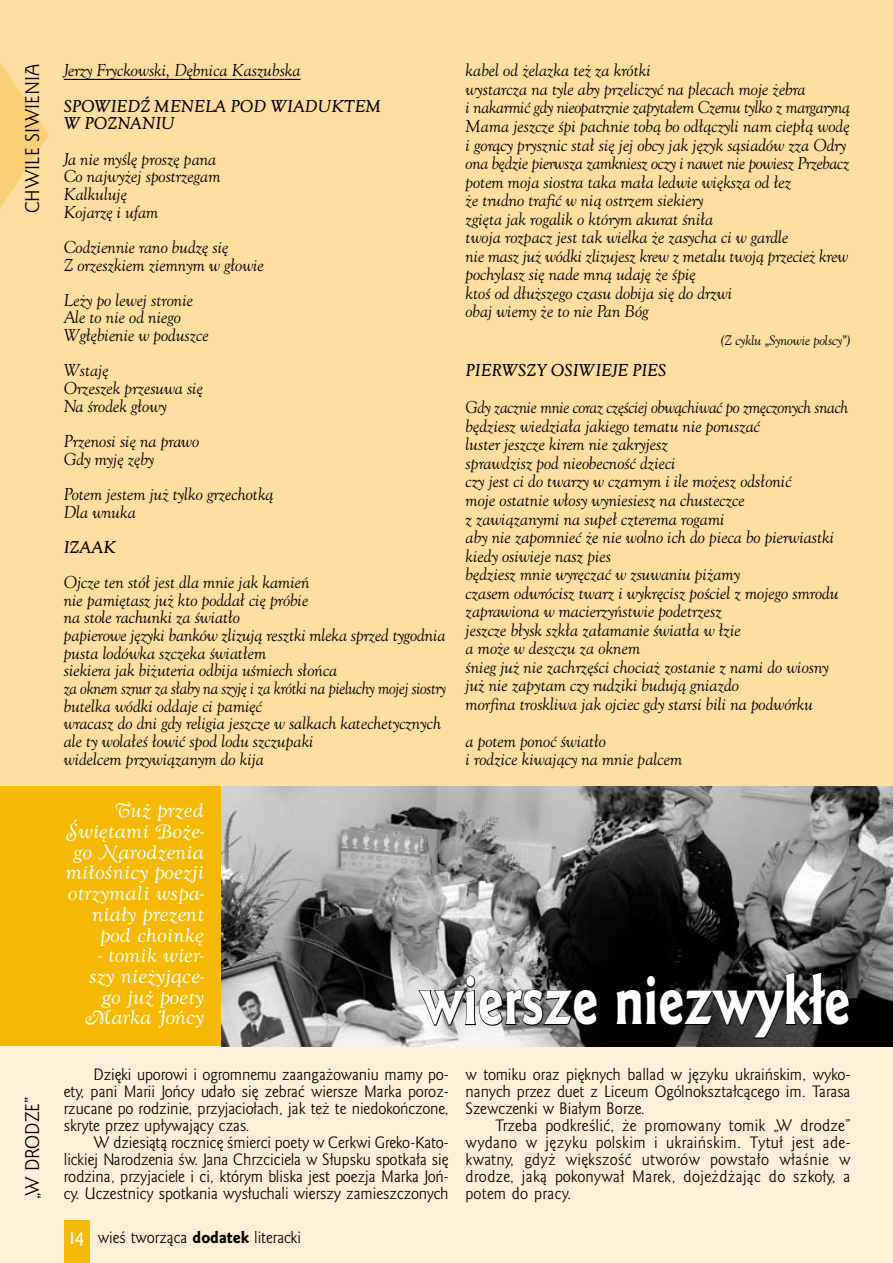
<style>
.page{position:relative;width:893px;height:1263px;background:#fcf0d8}
.page>*{position:absolute;margin:0;border:0;box-sizing:border-box;transform-origin:0 0}
.t1{font:62.4px "Goldy EFN Heavy";color:#fff;scale:.77 1}
.t2{font:18px/20.7px "Goldy Swash EFN";color:#fff;text-align:right}
.t3{font:18px "Goldy EFN";color:#000}
.t4{font:italic 15px/17.7px "Goldy Olds EFN";color:#000}
.t5{font:15px/17px "Goldy EFN";color:#000;text-align:justify}
.t6{font:italic 15px/18.6px "Goldy Olds EFN";color:#000;scale:.96 1}
.t7{font:italic 700 15px/17.7px "Goldy Olds EFN";color:#000}
.t8{font:italic 12px "Goldy Olds EFN";color:#000}
.s1{font-weight:700;font-size:16.5px;color:#fff}
.s2{font-family:"Goldy EFN Heavy"}
</style>
<div class="page">
<div style="left:0;top:0;width:893px;height:787px;background:#fddda0"></div>
<div style="left:0;top:787px;width:893px;height:259px;background:#f6b905"></div>
<svg style="left:0;top:62px;width:49px;height:146px"></svg>
<hr style="left:64px;top:79px;width:237px;height:1px;background:#000">
<img style="left:221px;top:787px;width:672px;height:259px">
<svg style="left:417px;top:872px;width:181px;height:155px;background:#757575"></svg>
<svg style="left:615px;top:872px;width:235px;height:167px;background:#323232"></svg>
<div style="left:64px;top:1220px;width:25px;height:43px;background:#f6b905"></div>
<p class="t3" style="left:22px;top:213px;width:151px;rotate:-90deg">chwile siwienia</p>
<p class="t4" style="left:64px;top:61px;width:238px">Jerzy Fryckowski, Dębnica Kaszubska</p>
<p class="t7" style="left:64px;top:96px;width:319px">SPOWIEDŹ MENELA POD WIADUKTEM<br>W POZNANIU</p>
<p class="t4" style="left:64px;top:149px;width:158px">Ja nie myślę proszę pana<br>Co najwyżej spostrzegam<br>Kalkuluję<br>Kojarzę i ufam</p>
<p class="t4" style="left:64px;top:238px;width:202px">Codziennie rano budzę się<br>Z orzeszkiem ziemnym w głowie</p>
<p class="t4" style="left:64px;top:291px;width:146px">Leży po lewej stronie<br>Ale to nie od niego<br>Wgłębienie w poduszce</p>
<p class="t4" style="left:64px;top:361px;width:141px">Wstaję<br>Orzeszek przesuwa się<br>Na środek głowy</p>
<p class="t4" style="left:64px;top:432px;width:137px">Przenosi się na prawo<br>Gdy myję zęby</p>
<p class="t4" style="left:64px;top:485px;width:211px">Potem jestem już tylko grzechotką<br>Dla wnuka</p>
<p class="t7" style="left:64px;top:538px;width:54px">IZAAK</p>
<p class="t4" style="left:64px;top:573px;width:384px">Ojcze ten stół jest dla mnie jak kamień<br>nie pamiętasz już kto poddał cię próbie<br>na stole rachunki za światło<br>papierowe języki banków zlizują resztki mleka sprzed tygodnia pusta lodówka szczeka światłem<br>siekiera jak biżuteria odbija uśmiech słońca<br>za oknem sznur za słaby na szyję i za krótki na pieluchy mojej siostry butelka wódki oddaje ci pamięć<br>wracasz do dni gdy religia jeszcze w salkach katechetycznych ale ty wolałeś łowić spod lodu szczupaki<br>widelcem przywiązanym do kija</p>
<p class="t4" style="left:466px;top:61px;width:386px;line-height:18.6px">kabel od żelazka też za krótki<br>wystarcza na tyle aby przeliczyć na plecach moje żebra<br>i nakarmić gdy nieopatrznie zapytałem Czemu tylko z margaryną Mama jeszcze śpi pachnie tobą bo odłączyli nam ciepłą wodę i gorący prysznic stał się jej obcy jak język sąsiadów zza Odry ona będzie pierwsza zamkniesz oczy i nawet nie powiesz Przebacz potem moja siostra taka mała ledwie większa od łez<br>że trudno trafić w nią ostrzem siekiery<br>zgięta jak rogalik o którym akurat śniła<br>twoja rozpacz jest tak wielka że zasycha ci w gardle<br>nie masz już wódki zlizujesz krew z metalu twoją przecież krew pochylasz się nade mną udaję że śpię<br>ktoś od dłuższego czasu dobija się do drzwi<br>obaj wiemy że to nie Pan Bóg</p>
<p class="t8" style="left:721px;top:332px;width:131px">(Z cyklu „Synowie polscy”)</p>
<p class="t7" style="left:466px;top:361px;width:202px">PIERWSZY OSIWIEJE PIES</p>
<p class="t6" style="left:466px;top:398px;width:400px">Gdy zacznie mnie coraz częściej obwąchiwać po zmęczonych snach będziesz wiedziała jakiego tematu nie poruszać<br>luster jeszcze kirem nie zakryjesz<br>sprawdzisz pod nieobecność dzieci<br>czy jest ci do twarzy w czarnym i ile możesz odsłonić<br>moje ostatnie włosy wyniesiesz na chusteczce<br>z zawiązanymi na supeł czterema rogami<br>aby nie zapomnieć że nie wolno ich do pieca bo pierwiastki kiedy osiwieje nasz pies<br>będziesz mnie wyręczać w zsuwaniu piżamy<br>czasem odwrócisz twarz i wykręcisz pościel z mojego smrodu zaprawiona w macierzyństwie podetrzesz<br>jeszcze błysk szkła załamanie światła w łzie<br>a może w deszczu za oknem<br>śnieg już nie zachrzęści chociaż zostanie z nami do wiosny już nie zapytam czy rudziki budują gniazdo<br>morfina troskliwa jak ojciec gdy starsi bili na podwórku</p>
<p class="t4" style="left:466px;top:731px;width:218px;line-height:18.6px">a potem ponoć światło<br>i rodzice kiwający na mnie palcem</p>
<p class="t2" style="left:66px;top:801px;width:140px">Tuż przed<br>Świętami Boże&shy;go Narodzenia miłośnicy poezji otrzymali wspa&shy;niały prezent pod choinkę</p>
<p class="t2" style="left:86px;top:946px;width:120px">- tomik wier&shy;szy nieżyjące&shy;go już poety<br>Marka Jońcy</p>
<h1 class="t1" style="left:421px;top:961px;width:560px">wiersze niezwykłe</h1>
<p class="t5" style="left:64px;top:1067px;width:386px;text-indent:30px">Dzięki uporowi i ogromnemu zaangażowaniu mamy po&shy;ety, pani Marii Jońcy udało się zebrać wiersze Marka poroz&shy;rzucane po rodzinie, przyjaciołach, jak też te niedokończone, skryte przez upływający czas.</p>
<p class="t5" style="left:64px;top:1135px;width:386px;text-indent:30px">W dziesiątą rocznicę śmierci poety w Cerkwi Greko-Kato&shy;lickiej Narodzenia św. Jana Chrzciciela w Słupsku spotkała się rodzina, przyjaciele i ci, którym bliska jest poezja Marka Joń&shy;cy. Uczestnicy spotkania wysłuchali wierszy zamieszczonych</p>
<p class="t5" style="left:466px;top:1067px;width:386px">w tomiku oraz pięknych ballad w języku ukraińskim, wyko&shy;nanych przez duet z Liceum Ogólnokształcącego im. Tarasa Szewczenki w Białym Borze.</p>
<p class="t5" style="left:466px;top:1118px;width:386px;text-indent:30px">Trzeba podkreślić, że promowany tomik „W drodze” wydano w języku polskim i ukraińskim. Tytuł jest ade&shy;kwatny, gdyż większość utworów powstało właśnie w drodze, jaką pokonywał Marek, dojeżdżając do szkoły, a</p>
<p class="t3" style="left:22px;top:1171px;width:75px;rotate:-90deg">drodze”</p>
<p class="t3" style="left:22px;top:1199px;width:18px;rotate:-90deg">„w</p>
<p class="t5" style="left:466px;top:1186px;width:107px">potem do pracy.</p>
<p class="t5" style="left:69px;top:1230px;width:234px"><span class="s1">14</span> wieś tworząca <span class="s2">dodatek</span> literacki</p>
</div>
